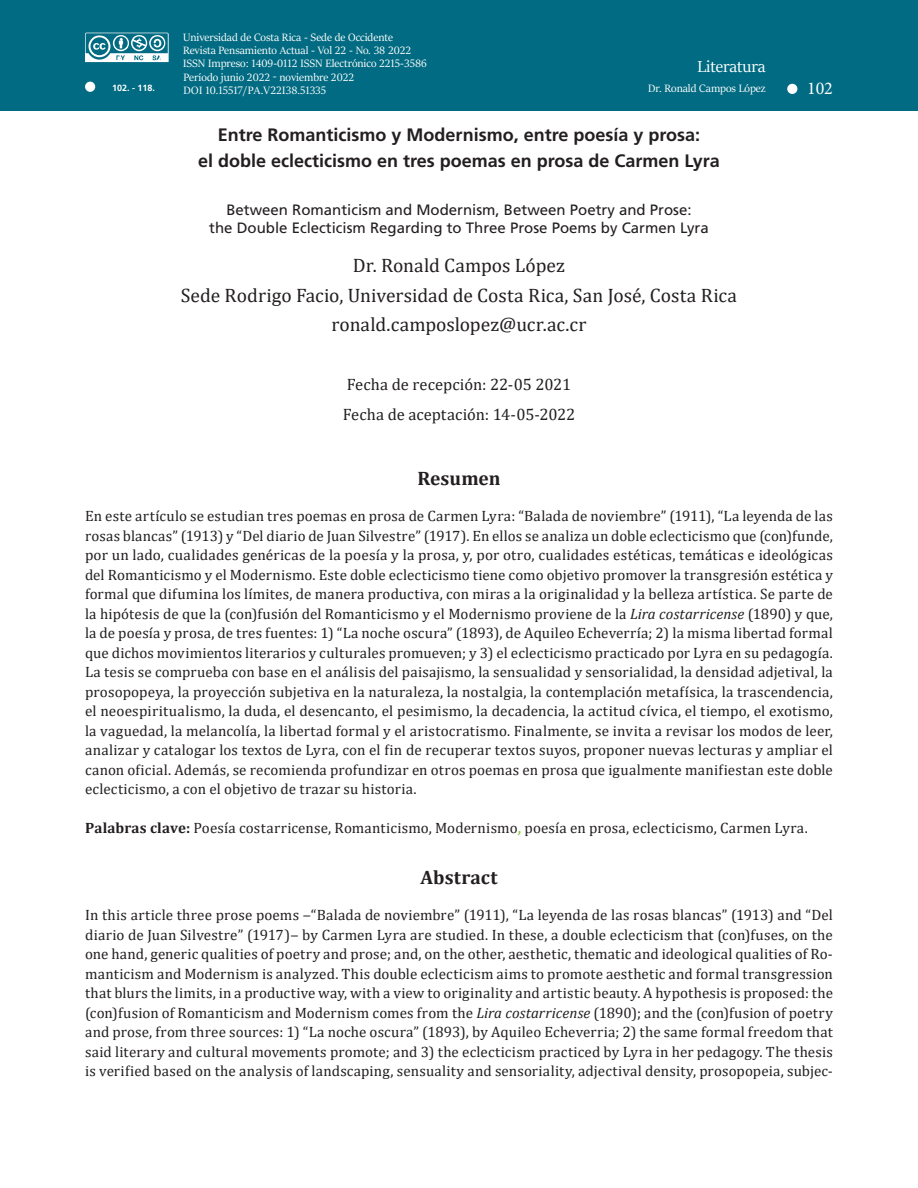
<style>
.page{position:relative;width:918px;height:1188px;background:#fff}
.page>*{position:absolute;margin:0;border:0;box-sizing:border-box;transform-origin:0 0}
.nombre{font:19.5px "Cambria";color:#231f20}
.subtitulo{font:700 19.5px "Cambria";letter-spacing:.005em;color:#231f20}
.titular_inicial{font:700 18px "Frutiger LT Std";color:#231f20}
.t1{font:18px "Sitka Text";color:#fff}
.t2{font:18px "Minion Pro";color:#fff}
.recibido_y_aprobado{font:16.5px "Cambria";letter-spacing:-.005em;color:#231f20}
.resumen{font:15px/19.5px "Cambria";letter-spacing:.01em;color:#231f20;text-align:justify}
.titular_inicial_ingl{font:15px "Frutiger LT Std";color:#231f20}
.titular_inicial-2{font:12px "Sitka Text";color:#fff}
.titular_inicial-3{font:700 9px "Frutiger LT Std";color:#fff}
.s1{font-style:italic}
.s2{font-weight:700}
.s3{font-weight:700;color:#92d050}
</style>
<div class="page">
<div style="left:0;top:0;width:918px;height:111px;background:#006b82"></div>
<svg style="left:85px;top:33px;width:84px;height:29px"></svg>
<div style="left:787px;top:84px;width:10px;height:10px;background:#fff;border-radius:50%"></div>
<div style="left:85px;top:82px;width:10px;height:10px;background:#fff;border-radius:50%"></div>
<p class="titular_inicial-2" style="left:183px;top:28px;width:211px">Universidad de Costa Rica - Sede de Occidente</p>
<p class="titular_inicial-2" style="left:183px;top:41px;width:230px">Revista Pensamiento Actual - Vol 22 - No. 38 2022</p>
<p class="titular_inicial-2" style="left:183px;top:55px;width:245px">ISSN Impreso: 1409-0112 ISSN Electrónico 2215-3586</p>
<p class="titular_inicial-2" style="left:183px;top:68px;width:172px">Período junio 2022 - noviembre 2022</p>
<p class="titular_inicial-2" style="left:183px;top:81px;width:144px">DOI 10.15517/PA.V22I38.51335</p>
<p class="titular_inicial-2" style="left:648px;top:79px;width:119px">Dr. Ronald Campos López</p>
<p class="titular_inicial" style="left:218px;top:124px;width:484px">Entre Romanticismo y Modernismo, entre poesía y prosa:</p>
<p class="titular_inicial" style="left:198px;top:150px;width:523px">el doble eclecticismo en tres poemas en prosa de Carmen Lyra</p>
<p class="titular_inicial_ingl" style="left:226px;top:201px;width:467px">Between Romanticism and Modernism, Between Poetry and Prose:</p>
<p class="titular_inicial_ingl" style="left:209px;top:219px;width:501px">the Double Eclecticism Regarding to Three Prose Poems by Carmen Lyra</p>
<p class="nombre" style="left:353px;top:254px;width:214px">Dr. Ronald Campos López</p>
<p class="nombre" style="left:181px;top:283px;width:558px">Sede Rodrigo Facio, Universidad de Costa Rica, San José, Costa Rica</p>
<p class="nombre" style="left:331px;top:313px;width:257px">ronald.camposlopez@ucr.ac.cr</p>
<p class="t1" style="left:698px;top:53px;width:70px">Literatura</p>
<p class="titular_inicial-3" style="left:112px;top:82px;width:45px">102. - 118.</p>
<p class="t2" style="left:807px;top:76px;width:27px">102</p>
<p class="recibido_y_aprobado" style="left:347px;top:375px;width:226px">Fecha de recepción: 22-05 2021</p>
<p class="recibido_y_aprobado" style="left:343px;top:404px;width:234px">Fecha de aceptación: 14-05-2022</p>
<p class="subtitulo" style="left:417px;top:464px;width:85px">Resumen</p>
<p class="resumen" style="left:85px;top:506px;width:750px">En este artículo se estudian tres poemas en prosa de Carmen Lyra: “Balada de noviembre” (1911), “La leyenda de las rosas blancas” (1913) y “Del diario de Juan Silvestre” (1917). En ellos se analiza un doble eclecticismo que (con)funde, por un lado, cualidades genéricas de la poesía y la prosa, y, por otro, cualidades estéticas, temáticas e ideológicas del Romanticismo y el Modernismo. Este doble eclecticismo tiene como objetivo promover la transgresión estética y formal que difumina los límites, de manera productiva, con miras a la originalidad y la belleza artística. Se parte de la hipótesis de que la (con)fusión del Romanticismo y el Modernismo proviene de la <span class="s1">Lira costarricense</span> (1890) y que, la de poesía y prosa, de tres fuentes: 1) “La noche oscura” (1893), de Aquileo Echeverría; 2) la misma libertad formal que dichos movimientos literarios y culturales promueven; y 3) el eclecticismo practicado por Lyra en su pedagogía.<br>La tesis se comprueba con base en el análisis del paisajismo, la sensualidad y sensorialidad, la densidad adjetival, la prosopopeya, la proyección subjetiva en la naturaleza, la nostalgia, la contemplación metafísica, la trascendencia, el neoespiritualismo, la duda, el desencanto, el pesimismo, la decadencia, la actitud cívica, el tiempo, el exotismo, la vaguedad, la melancolía, la libertad formal y el aristocratismo. Finalmente, se invita a revisar los modos de leer, analizar y catalogar los textos de Lyra, con el fin de recuperar textos suyos, proponer nuevas lecturas y ampliar el canon oficial. Además, se recomienda profundizar en otros poemas en prosa que igualmente manifiestan este doble eclecticismo, a con el objetivo de trazar su historia.</p>
<p class="resumen" style="left:85px;top:818px;width:724px"><span class="s2">Palabras clave:</span> Poesía costarricense, Romanticismo, Modernismo<span class="s3">,</span> poesía en prosa, eclecticismo, Carmen Lyra.</p>
<p class="subtitulo" style="left:420px;top:863px;width:79px">Abstract</p>
<p class="resumen" style="left:85px;top:905px;width:749px">In this article three prose poems ‒“Balada de noviembre” (1911), “La leyenda de las rosas blancas” (1913) and “Del diario de Juan Silvestre” (1917)‒ by Carmen Lyra are studied. In these, a double eclecticism that (con)fuses, on the one hand, generic qualities of poetry and prose; and, on the other, aesthetic, thematic and ideological qualities of Ro&shy;manticism and Modernism is analyzed. This double eclecticism aims to promote aesthetic and formal transgression that blurs the limits, in a productive way, with a view to originality and artistic beauty. A hypothesis is proposed: the (con)fusion of Romanticism and Modernism comes from the <span class="s1">Lira costarricense</span> (1890); and the (con)fusion of poetry and prose, from three sources: 1) “La noche oscura” (1893), by Aquileo Echeverria; 2) the same formal freedom that said literary and cultural movements promote; and 3) the eclecticism practiced by Lyra in her pedagogy. The thesis is verified based on the analysis of landscaping, sensuality and sensoriality, adjectival density, prosopopeia, subjec-</p>
</div>
